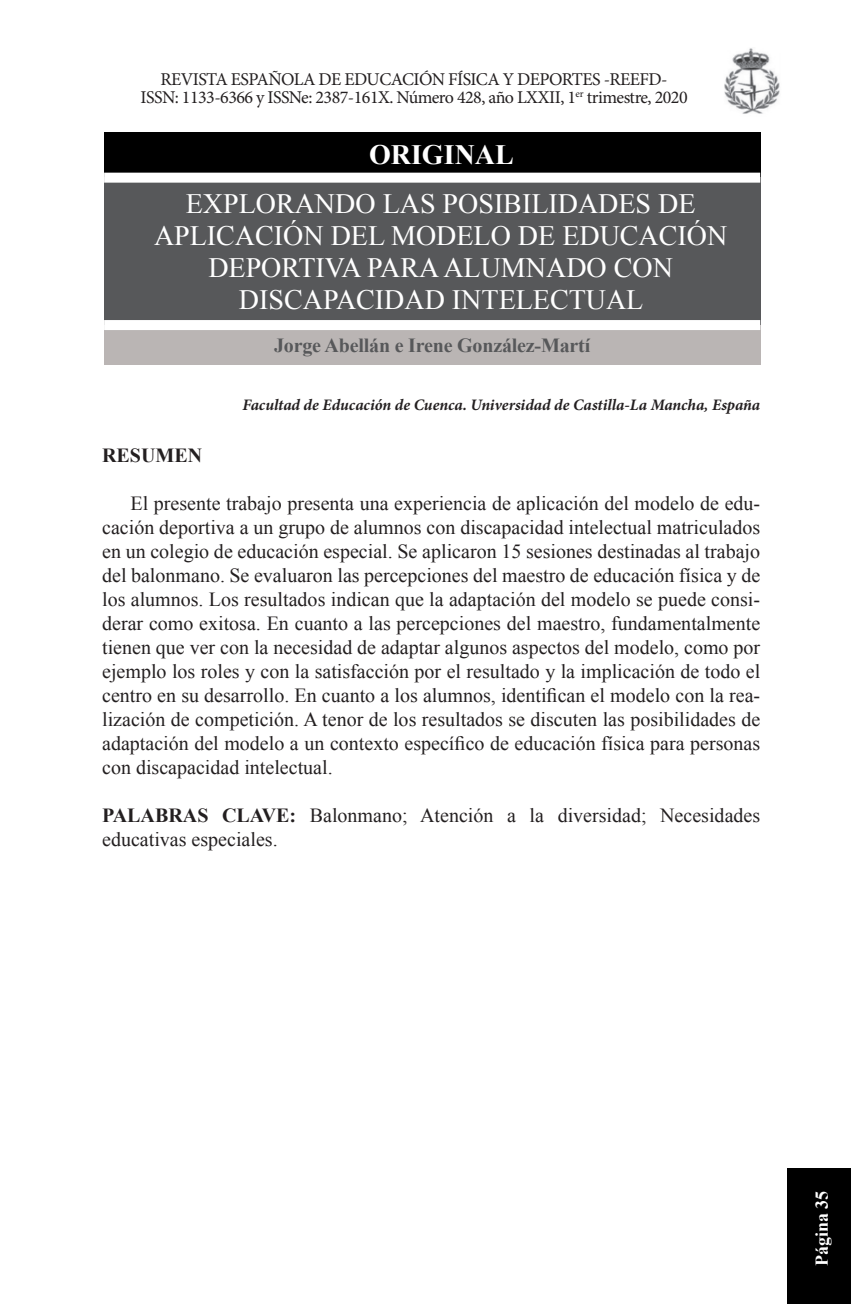
<style>
.page{position:relative;width:851px;height:1304px;background:#fff}
.page>*{position:absolute;margin:0;border:0;box-sizing:border-box;transform-origin:0 0}
.t1{font:28px "Times New Roman";color:#fff}
.t2{font:700 28px "Times New Roman";color:#fff}
.t3{font:20px/24px "Times New Roman";color:#231f20;text-align:justify}
.t4{font:700 20px "Times New Roman";letter-spacing:-.01em;color:#57585a}
.t5{font:700 20px "Times New Roman";color:#231f20}
.t6{font:18px/18px "Minion Pro";letter-spacing:-.03em;color:#231f20;text-align:center}
.t7{font:700 18px "Times New Roman";color:#fff}
.t8{font:italic 700 16px "Minion Pro";letter-spacing:-.005em;color:#231f20}
.s1{font-weight:700}
</style>
<div class="page">
<div style="left:786px;top:1168px;width:64px;height:136px;background:#000"></div>
<img style="left:724px;top:48px;width:56px;height:66px">
<div style="left:104px;top:132px;width:656px;height:46px;background:#000"></div>
<div style="left:104px;top:178px;width:656px;height:147px;background:#57585a"></div>
<div style="left:104px;top:325px;width:656px;height:40px;background:#bab5b4"></div>
<div style="left:104px;top:173px;width:656px;height:10px;background:#fff"></div>
<div style="left:104px;top:320px;width:656px;height:10px;background:#fff"></div>
<p class="t6" style="left:141px;top:70px;width:548px">REVISTA ESPAÑOLA DE EDUCACIÓN FÍSICA Y DEPORTES -REEFD-<br>ISSN: 1133-6366 y ISSNe: 2387-161X. Número 428, año LXXII, 1<sup>er</sup> trimestre, 2020</p>
<h1 class="t2" style="left:369px;top:136px;width:146px">ORIGINAL</h1>
<h1 class="t1" style="left:186px;top:185px;width:38px">Explorando</h1>
<h1 class="t1" style="left:382px;top:185px;width:18px">las</h1>
<h1 class="t1" style="left:442px;top:185px;width:17px">posibilidades</h1>
<h1 class="t1" style="left:658px;top:185px;width:20px">de</h1>
<h1 class="t1" style="left:154px;top:217px;width:18px">aplicación</h1>
<h1 class="t1" style="left:330px;top:217px;width:19px">del</h1>
<h1 class="t1" style="left:391px;top:217px;width:21px">modelo</h1>
<h1 class="t1" style="left:518px;top:217px;width:64px">de educación</h1>
<h1 class="t1" style="left:208px;top:249px;width:18px">deportiva</h1>
<h1 class="t1" style="left:367px;top:249px;width:19px">para</h1>
<h1 class="t1" style="left:443px;top:249px;width:22px">alumnado</h1>
<h1 class="t1" style="left:613px;top:249px;width:21px">con</h1>
<h1 class="t1" style="left:239px;top:281px;width:19px">discapacidad</h1>
<h1 class="t1" style="left:452px;top:281px;width:19px">intelectual</h1>
<p class="t4" style="left:274px;top:331px;width:317px">Jorge Abellán e Irene González-Martí</p>
<p class="t8" style="left:242px;top:393px;width:519px">Facultad de Educación de Cuenca. Universidad de Castilla-La Mancha, España</p>
<p class="t5" style="left:102px;top:442px;width:102px">RESUMEN</p>
<p class="t3" style="left:102px;top:491px;width:659px;text-indent:28px">El presente trabajo presenta una experiencia de aplicación del modelo de edu&shy;cación deportiva a un grupo de alumnos con discapacidad intelectual matriculados en un colegio de educación especial. Se aplicaron 15 sesiones destinadas al trabajo del balonmano. Se evaluaron las percepciones del maestro de educación física y de los alumnos. Los resultados indican que la adaptación del modelo se puede consi&shy;derar como exitosa. En cuanto a las percepciones del maestro, fundamentalmente tienen que ver con la necesidad de adaptar algunos aspectos del modelo, como por ejemplo los roles y con la satisfacción por el resultado y la implicación de todo el centro en su desarrollo. En cuanto a los alumnos, identifican el modelo con la rea&shy;lización de competición. A tenor de los resultados se discuten las posibilidades de adaptación del modelo a un contexto específico de educación física para personas con discapacidad intelectual.</p>
<p class="t3" style="left:102px;top:803px;width:659px"><span class="s1">PALABRAS CLAVE:</span> Balonmano; Atención a la diversidad; Necesidades educativas especiales.</p>
<p class="t7" style="left:809px;top:1266px;width:77px;rotate:-90deg">Página 35</p>
</div>
